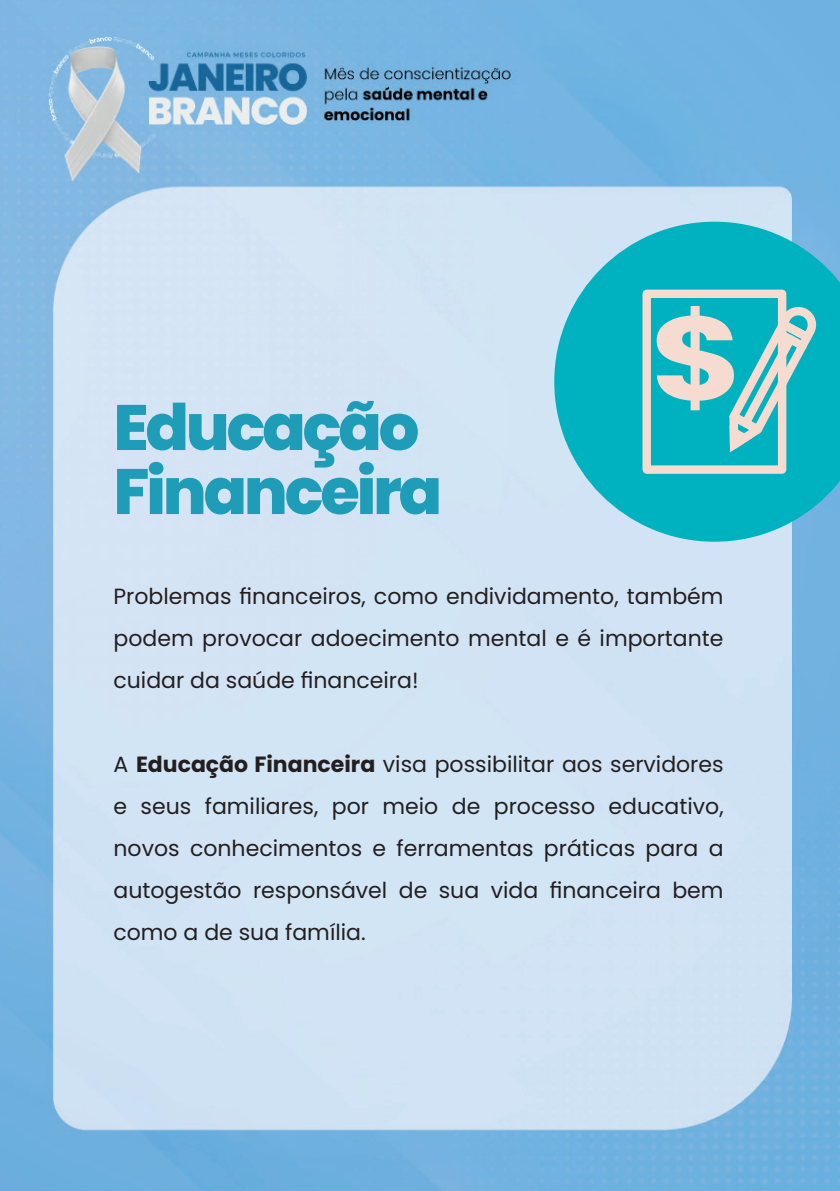
<style>
.page{position:relative;width:840px;height:1191px;background:#fff}
.page>*{position:absolute;margin:0;border:0;box-sizing:border-box;transform-origin:0 0}
.t1{font:700 118.6px "Poppins";color:#f5dbd0;scale:1.19 1}
.t2{font:800 64px/64px "Poppins";letter-spacing:-.05em;color:#1f9db8}
.t3{font:22px/42px "Poppins";color:#231f20;text-align:justify}
.s1{font-weight:700}
</style>
<div class="page">
<img style="left:0;top:0;width:839px;height:1191px">
<svg style="left:554px;top:222px;width:285px;height:320px;fill:#00b2c0"></svg>
<div style="left:642px;top:289px;width:143px;height:185px;border:8px solid #f5dbd0"></div>
<svg style="left:721px;top:300px;width:101px;height:160px"></svg>
<h2 class="t2" style="left:113px;top:396px;width:330px">Educação<br>Financeira</h2>
<h1 class="t1" style="left:650px;top:290px;width:79px">$</h1>
<p class="t3" style="left:113px;top:575px;width:611px">Problemas financeiros, como endividamento, também podem provocar adoecimento mental e é importante cuidar da saúde financeira!</p>
<p class="t3" style="left:113px;top:743px;width:611px">A <span class="s1">Educação Financeira</span> visa possibilitar aos servidores e seus familiares, por meio de processo educativo, novos conhecimentos e ferramentas práticas para a autogestão responsável de sua vida financeira bem como a de sua família.</p>
</div>
